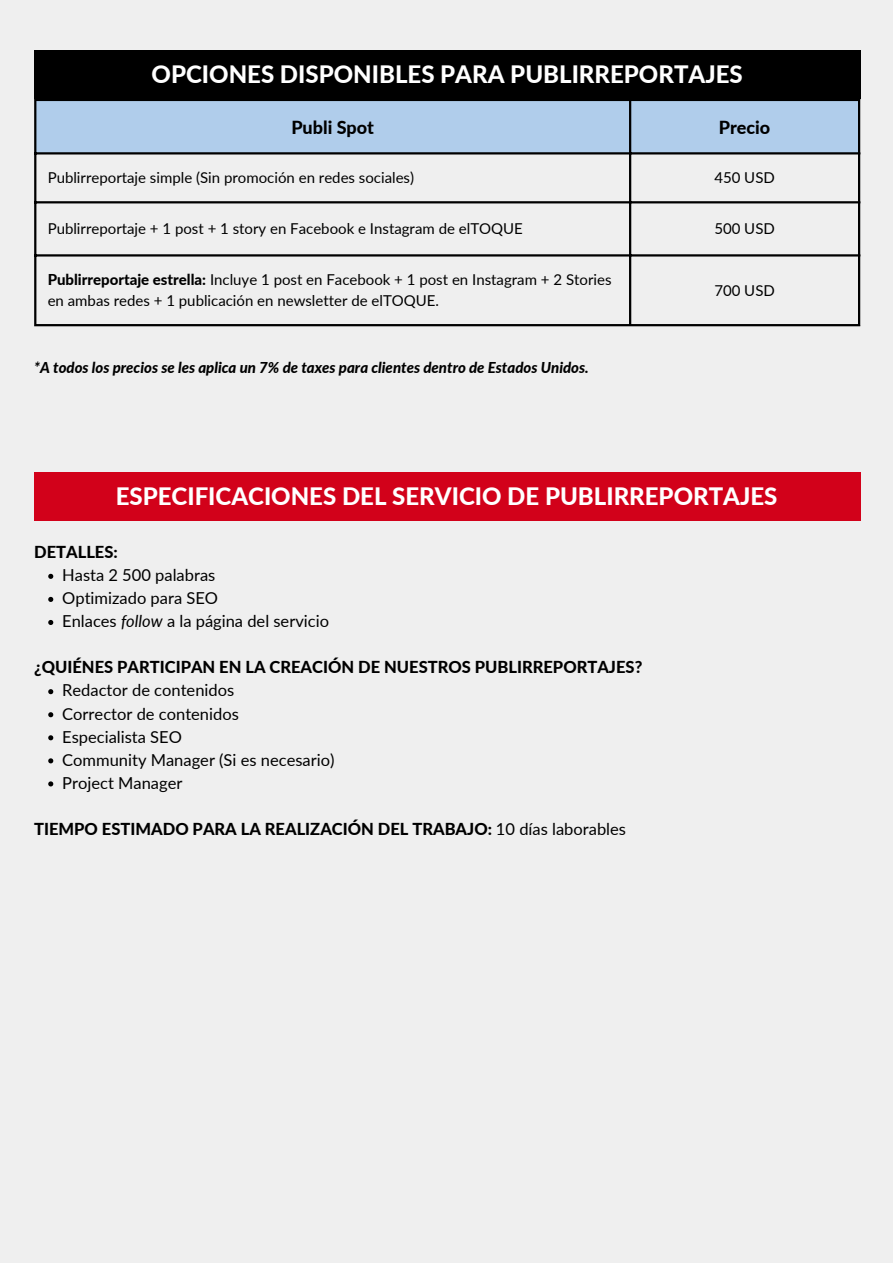
<style>
.page{position:relative;width:893px;height:1263px;background:#efefef}
.page>*{position:absolute;margin:0;border:0;box-sizing:border-box;transform-origin:0 0}
.t1{font:800 24px "Lato";color:#fff}
.t2{font:800 18px "Lato";color:#000}
.t3{font:16.5px "Lato";color:#000}
.t4{font:800 16.5px "Lato";color:#000}
.t5{font:15px/20.9px "Lato";color:#000}
.t6{font:italic 800 15px "Lato";color:#000}
.s1{font-weight:800}
.s2{font-style:italic}
.s3{font-weight:400}
</style>
<div class="page">
<div style="left:34px;top:50px;width:826px;height:49px;background:#000"></div>
<div style="left:36px;top:101px;width:822px;height:51px;background:#b0cdeb"></div>
<hr style="left:34px;top:101px;width:2px;height:223px;background:#000">
<hr style="left:629px;top:101px;width:2px;height:223px;background:#000">
<hr style="left:858px;top:101px;width:2px;height:223px;background:#000">
<hr style="left:34px;top:99px;width:826px;height:2px;background:#000">
<hr style="left:34px;top:152px;width:826px;height:2px;background:#000">
<hr style="left:34px;top:201px;width:826px;height:2px;background:#000">
<hr style="left:34px;top:254px;width:826px;height:3px;background:#000">
<hr style="left:34px;top:324px;width:826px;height:2px;background:#000">
<div style="left:34px;top:472px;width:826px;height:48px;background:#d2011a"></div>
<svg style="left:48px;top:574px;width:5px;height:5px"></svg>
<svg style="left:48px;top:597px;width:5px;height:5px"></svg>
<svg style="left:48px;top:620px;width:5px;height:5px"></svg>
<svg style="left:48px;top:689px;width:5px;height:5px"></svg>
<svg style="left:48px;top:712px;width:5px;height:5px"></svg>
<svg style="left:48px;top:735px;width:5px;height:5px"></svg>
<svg style="left:48px;top:758px;width:5px;height:5px"></svg>
<svg style="left:48px;top:781px;width:5px;height:5px"></svg>
<h1 class="t1" style="left:152px;top:59px;width:592px">OPCIONES DISPONIBLES PARA PUBLIRREPORTAJES</h1>
<p class="t2" style="left:291px;top:116px;width:84px">Publi Spot</p>
<p class="t2" style="left:719px;top:116px;width:53px">Precio</p>
<p class="t5" style="left:48px;top:167px;width:368px">Publirreportaje simple (Sin promoción en redes sociales)</p>
<p class="t5" style="left:714px;top:167px;width:62px">450 USD</p>
<p class="t5" style="left:48px;top:218px;width:477px">Publirreportaje + 1 post + 1 story en Facebook e Instagram de elTOQUE</p>
<p class="t5" style="left:714px;top:218px;width:62px">500 USD</p>
<p class="t5" style="left:48px;top:269px;width:565px"><span class="s1">Publirreportaje estrella:</span> Incluye 1 post en Facebook + 1 post en Instagram + 2 Stories en ambas redes + 1 publicación en newsletter de elTOQUE.</p>
<p class="t5" style="left:714px;top:280px;width:62px">700 USD</p>
<p class="t6" style="left:34px;top:359px;width:556px">*A todos los precios se les aplica un 7% de taxes para clientes dentro de Estados Unidos.</p>
<h3 class="t1" style="left:116px;top:481px;width:663px">ESPECIFICACIONES DEL SERVICIO DE PUBLIRREPORTAJES</h3>
<h1 class="t4" style="left:34px;top:542px;width:85px">DETALLES:</h1>
<h2 class="t3" style="left:62px;top:565px;width:155px">Hasta 2 500 palabras</h2>
<p class="t3" style="left:62px;top:588px;width:157px">Optimizado para SEO</p>
<p class="t3" style="left:62px;top:611px;width:268px">Enlaces <span class="s2">follow</span> a la página del servicio</p>
<p class="t4" style="left:34px;top:657px;width:609px">¿QUIÉNES PARTICIPAN EN LA CREACIÓN DE NUESTROS PUBLIRREPORTAJES?</p>
<h2 class="t3" style="left:62px;top:680px;width:173px">Redactor de contenidos</h2>
<p class="t3" style="left:62px;top:703px;width:178px">Corrector de contenidos</p>
<p class="t3" style="left:62px;top:726px;width:121px">Especialista SEO</p>
<p class="t3" style="left:62px;top:749px;width:274px">Community Manager (Si es necesario)</p>
<p class="t3" style="left:62px;top:772px;width:122px">Project Manager</p>
<p class="t4" style="left:34px;top:818px;width:593px">TIEMPO ESTIMADO PARA LA REALIZACIÓN DEL TRABAJO: <span class="s3">10 días laborables</span></p>
</div>
